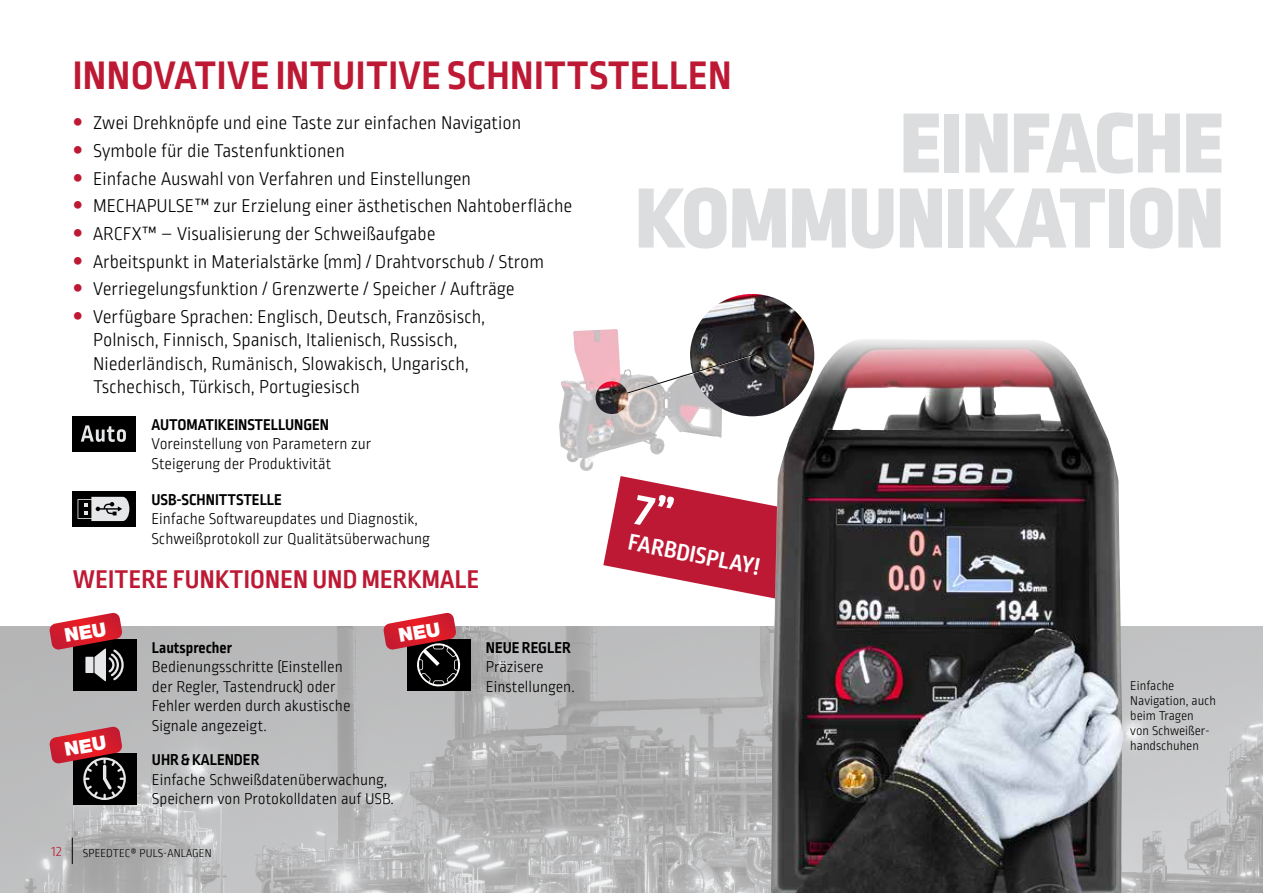
<style>
.page{position:relative;width:1263px;height:893px;background:#fff}
.page>*{position:absolute;margin:0;border:0;box-sizing:border-box;transform-origin:0 0}
.t1{font:900 90px/75px "Ropa Sans Pro";letter-spacing:.01em;color:#dcddde;text-align:right}
.t2{font:700 42px "Ropa Sans Pro";letter-spacing:.01em;color:#bd1934}
.t3{font:700 27px "Ropa Sans PTT";letter-spacing:.01em;color:#bd1934}
.t4{font:700 24.15px "Ropa Sans PTT";color:#fff}
.t5{font:300 19.5px/27.6px "Ropa Sans Pro";color:#000}
.t6{font:300 16.5px/19.5px "Ropa Sans Pro";color:#000}
.t7{font:700 16.5px "Ropa Sans Pro";color:#000}
.t8{font:300 15px "Ropa Sans PTT";color:#bd1934}
.t9{font:300 13.5px/15px "Ropa Sans Pro";color:#000}
.t10{font:300 12px "Ropa Sans PTT";letter-spacing:.01em;color:#000}
</style>
<div class="page">
<img style="left:0;top:627px;width:1263px;height:266px">
<div style="left:72px;top:491px;width:64px;height:35px;background:#000"></div>
<svg style="left:78px;top:497px;width:51px;height:24px"></svg>
<div style="left:72px;top:416px;width:64px;height:36px;background:#000"></div>
<svg style="left:81px;top:425px;width:45px;height:17px"></svg>
<img style="left:771px;top:339px;width:352px;height:554px">
<img style="left:559px;top:329px;width:163px;height:142px">
<img style="left:690px;top:294px;width:124px;height:122px">
<svg style="left:612px;top:354px;width:142px;height:45px"></svg>
<img style="left:595px;top:381px;width:33px;height:33px;border-radius:16px">
<div style="left:73px;top:639px;width:63px;height:51px;background:#000"></div>
<div style="left:73px;top:753px;width:63px;height:51px;background:#000"></div>
<svg style="left:72px;top:838px;width:1px;height:26px"></svg>
<svg style="left:603px;top:476px;width:211px;height:127px"></svg>
<svg style="left:49px;top:613px;width:75px;height:68px"></svg>
<svg style="left:49px;top:727px;width:77px;height:73px"></svg>
<svg style="left:383px;top:613px;width:90px;height:87px;background:#865a5e"></svg>
<h2 class="t2" style="left:73px;top:51px;width:660px">INNOVATIVE INTUITIVE SCHNITTSTELLEN</h2>
<p class="t5" style="left:93px;top:110px;width:481px">Zwei Drehknöpfe und eine Taste zur einfachen Navigation Symbole für die Tastenfunktionen<br>Einfache Auswahl von Verfahren und Einstellungen MECHAPULSE™ zur Erzielung einer ästhetischen Nahtoberfläche ARCFX™ – Visualisierung der Schweißaufgabe<br>Arbeitspunkt in Materialstärke (mm) / Drahtvorschub / Strom Verriegelungsfunktion / Grenzwerte / Speicher / Aufträge Verfügbare Sprachen: Englisch, Deutsch, Französisch,</p>
<p class="t5" style="left:93px;top:329px;width:377px;line-height:23.4px">Polnisch, Finnisch, Spanisch, Italienisch, Russisch,<br>Niederländisch, Rumänisch, Slowakisch, Ungarisch,<br>Tschechisch, Türkisch, Portugiesisch</p>
<h1 class="t1" style="left:636px;top:110px;width:589px">EINFACHE<br>KOMMUNIKATION</h1>
<p class="t7" style="left:152px;top:415px;width:179px">AUTOMATIKEINSTELLUNGEN</p>
<p class="t6" style="left:152px;top:435px;width:221px">Voreinstellung von Parametern zur<br>Steigerung der Produktivität</p>
<p class="t7" style="left:151px;top:490px;width:132px">USB-SCHNITTSTELLE</p>
<p class="t6" style="left:151px;top:510px;width:280px">Einfache Softwareupdates und Diagnostik,<br>Schweißprotokoll zur Qualitätsüberwachung</p>
<h3 class="t3" style="left:73px;top:564px;width:408px">WEITERE FUNKTIONEN UND MERKMALE</h3>
<p class="t7" style="left:152px;top:638px;width:82px">Lautsprecher</p>
<p class="t6" style="left:152px;top:658px;width:200px">Bedienungsschritte (Einstellen der Regler, Tastendruck) oder<br>Fehler werden durch akustische<br>Signale angezeigt.</p>
<p class="t7" style="left:152px;top:750px;width:109px">UHR &amp; KALENDER</p>
<p class="t6" style="left:152px;top:771px;width:243px">Einfache Schweißdatenüberwachung,<br>Speichern von Protokolldaten auf USB.</p>
<p class="t8" style="left:52px;top:843px;width:12px">12</p>
<p class="t10" style="left:83px;top:847px;width:130px">SPEEDTEC® PULS-ANLAGEN</p>
<p class="t7" style="left:486px;top:638px;width:86px">NEUE REGLER</p>
<p class="t6" style="left:486px;top:658px;width:90px">Präzisere<br>Einstellungen.</p>
<p class="t4" style="left:631px;top:528px;width:135px;rotate:11deg">FARBDISPLAY!</p>
<p class="t9" style="left:1130px;top:679px;width:87px">Einfache<br>Navigation, auch beim Tragen<br>von Schweißer&shy;handschuhen</p>
</div>
